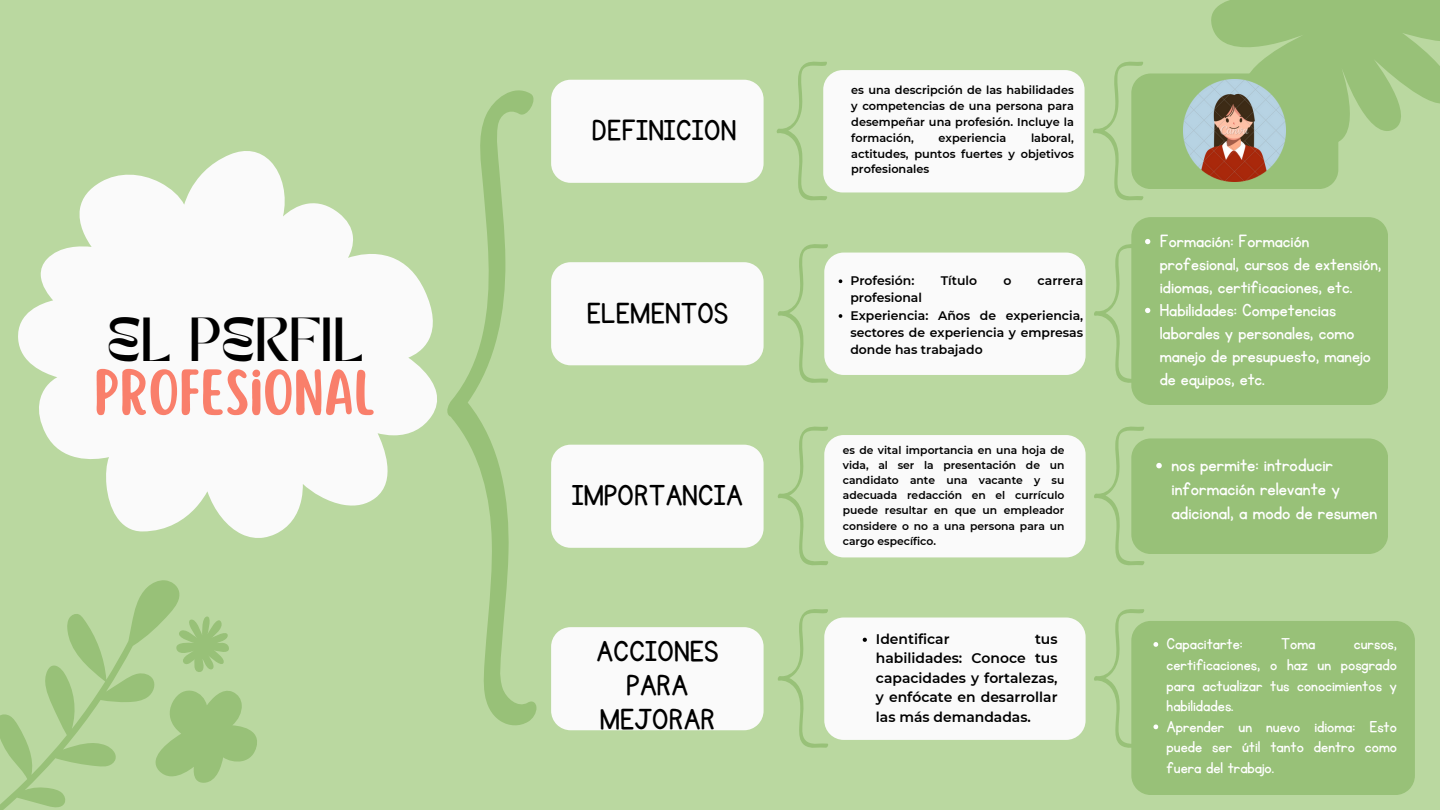
<style>
.page{position:relative;width:1440px;height:810px;background:#bad8a0}
.page>*{position:absolute;margin:0;border:0;box-sizing:border-box;transform-origin:0 0}
.t1{font:57.2px "Scripter";color:#f97f6b}
.t2{font:43.5px "TANMERINGUE";color:#000}
.t3{font:33.7px/33.5px "KG Primary Penmanship";color:#000;text-align:center}
.t4{font:21.2px/23.8px "KG Primary Penmanship";color:#fff}
.t5{font:20.4px/23px "KG Primary Penmanship";color:#fff}
.t6{font:18.3px/20.6px "KG Primary Penmanship";color:#fff;text-align:justify}
.t7{font:600 13.9px/19.5px "Montserrat";color:#000;text-align:justify}
.t8{font:600 12.4px/17.4px "Montserrat";color:#000;text-align:justify}
.t9{font:600 11.3px/15.8px "Montserrat";color:#000;text-align:justify}
.t10{font:600 10.7px/15px "Montserrat";color:#000;text-align:justify}
</style>
<div class="page">
<svg style="left:0;top:580px;width:180px;height:230px"></svg>
<svg style="left:18px;top:151px;width:419px;height:387px"></svg>
<svg style="left:52px;top:175px;width:361px;height:345px;fill:#fafafa"></svg>
<svg style="left:447px;top:90px;width:90px;height:636px"></svg>
<div style="left:823px;top:70px;width:262px;height:122px;background:#fafafa;border-radius:20px"></div>
<div style="left:551px;top:80px;width:212px;height:103px;background:#fafafa"></div>
<svg style="left:776px;top:61px;width:52px;height:140px"></svg>
<svg style="left:1093px;top:0;width:347px;height:201px"></svg>
<div style="left:824px;top:253px;width:262px;height:122px;background:#fafafa;border-radius:20px"></div>
<div style="left:551px;top:262px;width:212px;height:103px;background:#fafafa"></div>
<svg style="left:778px;top:244px;width:51px;height:139px"></svg>
<div style="left:1131px;top:217px;width:257px;height:188px;background:#98c178"></div>
<div style="left:824px;top:435px;width:262px;height:122px;background:#fafafa;border-radius:20px"></div>
<div style="left:551px;top:445px;width:212px;height:103px;background:#fafafa"></div>
<svg style="left:778px;top:426px;width:51px;height:140px"></svg>
<div style="left:824px;top:618px;width:262px;height:122px;background:#fafafa;border-radius:20px"></div>
<div style="left:551px;top:627px;width:212px;height:103px;background:#fafafa"></div>
<svg style="left:778px;top:609px;width:51px;height:139px"></svg>
<div style="left:1131px;top:621px;width:284px;height:174px;background:#98c178"></div>
<svg style="left:1094px;top:609px;width:51px;height:141px"></svg>
<svg style="left:143px;top:610px;width:114px;height:185px"></svg>
<img style="left:1184px;top:79px;width:102px;height:102px">
<svg style="left:839px;top:279px;width:3px;height:4px"></svg>
<svg style="left:839px;top:314px;width:3px;height:4px"></svg>
<svg style="left:1094px;top:239px;width:56px;height:146px"></svg>
<svg style="left:1094px;top:426px;width:294px;height:140px"></svg>
<svg style="left:863px;top:638px;width:4px;height:4px"></svg>
<svg style="left:1153px;top:642px;width:5px;height:5px"></svg>
<svg style="left:1153px;top:724px;width:5px;height:5px"></svg>
<p class="t2" style="left:107px;top:317px;width:258px">EL PERFIL</p>
<p class="t1" style="left:94px;top:364px;width:283px">PROFESIONAL</p>
<p class="t3" style="left:591px;top:115px;width:147px">DEFINICION</p>
<h2 class="t3" style="left:586px;top:297px;width:143px">ELEMENTOS</h2>
<h3 class="t3" style="left:572px;top:480px;width:172px">IMPORTANCIA</h3>
<h3 class="t3" style="left:596px;top:636px;width:124px">ACCIONES<br>PARA<br>MEJORAR</h3>
<p class="t9" style="left:851px;top:82px;width:224px">es una descripción de las habilidades y competencias de una persona para desempeñar una profesión. Incluye la formación,</p>
<p class="t9" style="left:939px;top:130px;width:69px">experiencia</p>
<p class="t9" style="left:851px;top:130px;width:224px;text-indent:180px">laboral, actitudes, puntos fuertes y objetivos profesionales</p>
<h1 class="t8" style="left:850px;top:272px;width:66px">Profesión:</h1>
<h1 class="t8" style="left:941px;top:272px;width:38px">Título</h1>
<h1 class="t8" style="left:1003px;top:272px;width:10px">o</h1>
<h1 class="t8" style="left:1038px;top:272px;width:47px">carrera</h1>
<h1 class="t8" style="left:850px;top:289px;width:73px">profesional</h1>
<p class="t8" style="left:850px;top:307px;width:234px">Experiencia: Años de experiencia, sectores de experiencia y empresas donde has trabajado</p>
<h3 class="t10" style="left:843px;top:443px;width:223px">es de vital importancia en una hoja de vida, al ser la presentación de un candidato ante una vacante y su adecuada redacción en el currículo puede resultar en que un empleador considere o no a una persona para un cargo específico.</h3>
<p class="t5" style="left:1160px;top:230px;width:223px">Formación: Formación profesional, cursos de extensión, idiomas, certificaciones, etc.</p>
<p class="t5" style="left:1160px;top:299px;width:213px">Habilidades: Competencias laborales y personales, como manejo de presupuesto, manejo de equipos, etc.</p>
<h3 class="t4" style="left:1172px;top:454px;width:207px">nos permite: introducir información relevante y adicional, a modo de resumen</h3>
<p class="t7" style="left:876px;top:629px;width:75px">Identificar</p>
<p class="t7" style="left:876px;top:629px;width:183px;text-indent:159px">tus habilidades: Conoce tus capacidades y fortalezas, y enfócate en desarrollar las más demandadas.</p>
<p class="t6" style="left:1167px;top:634px;width:78px">Capacitarte:</p>
<p class="t6" style="left:1281px;top:634px;width:36px">Toma</p>
<p class="t6" style="left:1167px;top:634px;width:232px;text-indent:187px">cursos, certificaciones, o haz un posgrado para actualizar tus conocimientos y habilidades.</p>
<p class="t6" style="left:1167px;top:717px;width:232px">Aprender un nuevo idioma: Esto puede ser útil tanto dentro como fuera del trabajo.</p>
</div>
